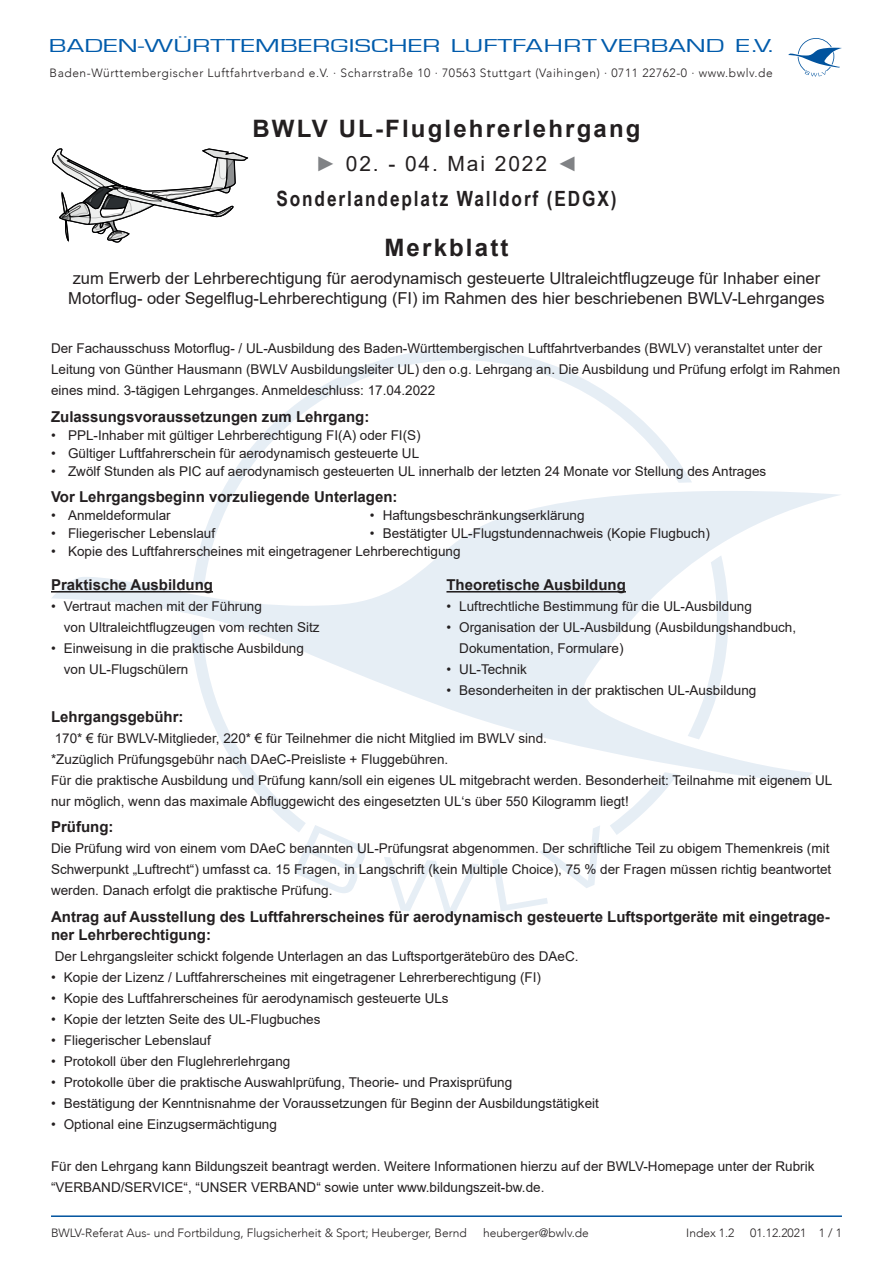
<style>
.page{position:relative;width:893px;height:1263px;background:#fff}
.page>*{position:absolute;margin:0;border:0;box-sizing:border-box;transform-origin:0 0}
.t1{font:700 24px "Arial";letter-spacing:.09em;color:#231f20}
.t2{font:700 21px "Arial Narrow";letter-spacing:.09em;color:#231f20}
.t3{font:21px "Arial";letter-spacing:.09em;color:#231f20}
.t4{font:19.2px "Eurostile";letter-spacing:.01em;color:#015bab;scale:1.49 1}
.t5{font:16.5px/19.8px "Arial";color:#231f20}
.t6{font:700 15px/18px "Arial";color:#231f20}
.t7{font:13.5px/21px "Arial";color:#231f20}
.t8{font:300 12px "Avenir";letter-spacing:.045em;color:#231f20}
.t9{font:300 12px "Avenir";color:#231f20}
.s1{color:#808285}
</style>
<div class="page">
<svg style="left:222px;top:348px;width:470px;height:143px"></svg>
<svg style="left:249px;top:783px;width:422px;height:52px"></svg>
<svg style="left:51px;top:491px;width:789px;height:292px"></svg>
<svg style="left:294px;top:825px;width:306px;height:90px"></svg>
<hr style="left:51px;top:1215px;width:791px;height:2px;background:#01539e">
<svg style="left:788px;top:38px;width:54px;height:39px"></svg>
<svg style="left:52px;top:149px;width:196px;height:93px"></svg>
<hr style="left:51px;top:591px;width:162px;height:1px;background:#231f20">
<hr style="left:446px;top:591px;width:180px;height:1px;background:#231f20">
<h3 class="t4" style="left:49px;top:35px;width:488px">BADEN-WÜRTTEMBERGISCHER LUFTFAHRT VERBAND E.V.</h3>
<p class="t8" style="left:50px;top:66px;width:725px">Baden-Württembergischer Luftfahrtverband e.V. · Scharrstraße 10 · 70563 Stuttgart (Vaihingen) · 0711 22762-0 · www.bwlv.de</p>
<h1 class="t1" style="left:252px;top:111px;width:390px">BWLV UL-Fluglehrerlehrgang</h1>
<h2 class="t3" style="left:315px;top:149px;width:264px"><span class="s1">►</span> 02. - 04. Mai 2022 <span class="s1">◄</span></h2>
<h2 class="t2" style="left:276px;top:182px;width:342px">Sonderlandeplatz Walldorf (EDGX)</h2>
<h1 class="t1" style="left:384px;top:231px;width:125px">Merkblatt</h1>
<p class="t5" style="left:68px;top:268px;width:758px">zum Erwerb der Lehrberechtigung für aerodynamisch gesteuerte Ultraleichtflugzeuge für Inhaber einer<br>Motorflug- oder Segelflug-Lehrberechtigung (FI) im Rahmen des hier beschriebenen BWLV-Lehrganges</p>
<p class="t7" style="left:51px;top:338px;width:791px">Der Fachausschuss Motorflug- / UL-Ausbildung des Baden-Württembergischen Luftfahrtverbandes (BWLV) veranstaltet unter der<br>Leitung von Günther Hausmann (BWLV Ausbildungsleiter UL) den o.g. Lehrgang an. Die Ausbildung und Prüfung erfolgt im Rahmen eines mind. 3-tägigen Lehrganges. Anmeldeschluss: 17.04.2022</p>
<p class="t6" style="left:51px;top:408px;width:320px">Zulassungsvoraussetzungen zum Lehrgang:</p>
<p class="t7" style="left:51px;top:425px;width:371px">• PPL-Inhaber mit gültiger Lehrberechtigung FI(A) oder FI(S)</p>
<p class="t7" style="left:51px;top:443px;width:370px">• Gültiger Luftfahrerschein für aerodynamisch gesteuerte UL</p>
<p class="t7" style="left:51px;top:461px;width:717px">• Zwölf Stunden als PIC auf aerodynamisch gesteuerten UL innerhalb der letzten 24 Monate vor Stellung des Antrages</p>
<p class="t6" style="left:51px;top:488px;width:348px">Vor Lehrgangsbeginn vorzuliegende Unterlagen:</p>
<p class="t7" style="left:51px;top:505px;width:121px">• Anmeldeformular</p>
<p class="t7" style="left:370px;top:505px;width:216px">• Haftungsbeschränkungserklärung</p>
<p class="t7" style="left:51px;top:523px;width:166px">• Fliegerischer Lebenslauf</p>
<p class="t7" style="left:370px;top:523px;width:341px">• Bestätigter UL-Flugstundennachweis (Kopie Flugbuch)</p>
<p class="t7" style="left:51px;top:541px;width:411px">• Kopie des Luftfahrerscheines mit eingetragener Lehrberechtigung</p>
<p class="t6" style="left:51px;top:576px;width:163px">Praktische Ausbildung</p>
<p class="t7" style="left:64px;top:596px;width:257px;text-indent:-13px">• Vertraut machen mit der Führung<br>von Ultraleichtflugzeugen vom rechten Sitz</p>
<p class="t7" style="left:64px;top:638px;width:242px;text-indent:-13px">• Einweisung in die praktische Ausbildung von UL-Flugschülern</p>
<p class="t6" style="left:446px;top:576px;width:181px">Theoretische Ausbildung</p>
<p class="t7" style="left:446px;top:596px;width:307px">• Luftrechtliche Bestimmung für die UL-Ausbildung</p>
<p class="t7" style="left:459px;top:617px;width:338px;text-indent:-13px">• Organisation der UL-Ausbildung (Ausbildungshandbuch,<br>Dokumentation, Formulare)</p>
<p class="t7" style="left:446px;top:659px;width:82px">• UL-Technik</p>
<p class="t7" style="left:446px;top:680px;width:311px">• Besonderheiten in der praktischen UL-Ausbildung</p>
<p class="t6" style="left:51px;top:708px;width:134px">Lehrgangsgebühr:</p>
<p class="t7" style="left:51px;top:727px;width:783px">170* € für BWLV-Mitglieder, 220* € für Teilnehmer die nicht Mitglied im BWLV sind.<br>*Zuzüglich Prüfungsgebühr nach DAeC-Preisliste + Fluggebühren.<br>Für die praktische Ausbildung und Prüfung kann/soll ein eigenes UL mitgebracht werden. Besonderheit: Teilnahme mit eigenem UL nur möglich, wenn das maximale Abfluggewicht des eingesetzten UL‘s über 550 Kilogramm liegt!</p>
<p class="t6" style="left:51px;top:818px;width:64px">Prüfung:</p>
<p class="t7" style="left:51px;top:838px;width:782px">Die Prüfung wird von einem vom DAeC benannten UL-Prüfungsrat abgenommen. Der schriftliche Teil zu obigem Themenkreis (mit<br>Schwerpunkt „Luftrecht“) umfasst ca. 15 Fragen, in Langschrift (kein Multiple Choice), 75 % der Fragen müssen richtig beantwortet werden. Danach erfolgt die praktische Prüfung.</p>
<p class="t6" style="left:51px;top:908px;width:780px">Antrag auf Ausstellung des Luftfahrerscheines für aerodynamisch gesteuerte Luftsportgeräte mit eingetrage&shy;ner Lehrberechtigung:</p>
<p class="t7" style="left:55px;top:945px;width:525px">Der Lehrgangsleiter schickt folgende Unterlagen an das Luftsportgerätebüro des DAeC.</p>
<p class="t7" style="left:51px;top:966px;width:491px">• Kopie der Lizenz / Luftfahrerscheines mit eingetragener Lehrerberechtigung (FI)</p>
<p class="t7" style="left:51px;top:987px;width:399px">• Kopie des Luftfahrerscheines für aerodynamisch gesteuerte ULs</p>
<p class="t7" style="left:51px;top:1008px;width:271px">• Kopie der letzten Seite des UL-Flugbuches</p>
<p class="t7" style="left:51px;top:1029px;width:161px">• Fliegerischer Lebenslauf</p>
<p class="t7" style="left:51px;top:1050px;width:241px">• Protokoll über den Fluglehrerlehrgang</p>
<p class="t7" style="left:51px;top:1071px;width:463px">• Protokolle über die praktische Auswahlprüfung, Theorie- und Praxisprüfung</p>
<p class="t7" style="left:51px;top:1092px;width:549px">• Bestätigung der Kenntnisnahme der Voraussetzungen für Beginn der Ausbildungstätigkeit</p>
<p class="t7" style="left:51px;top:1113px;width:227px">• Optional eine Einzugsermächtigung</p>
<p class="t7" style="left:51px;top:1155px;width:765px">Für den Lehrgang kann Bildungszeit beantragt werden. Weitere Informationen hierzu auf der BWLV-Homepage unter der Rubrik “VERBAND/SERVICE“, “UNSER VERBAND“ sowie unter www.bildungszeit-bw.de.</p>
<p class="t9" style="left:51px;top:1225px;width:417px">BWLV-Referat Aus- und Fortbildung, Flugsicherheit &amp; Sport; Heuberger, Bernd</p>
<p class="t9" style="left:483px;top:1225px;width:107px">heuberger@bwlv.de</p>
<p class="t8" style="left:686px;top:1225px;width:50px">Index 1.2</p>
<p class="t8" style="left:750px;top:1225px;width:93px">01.12.2021 1 / 1</p>
</div>
